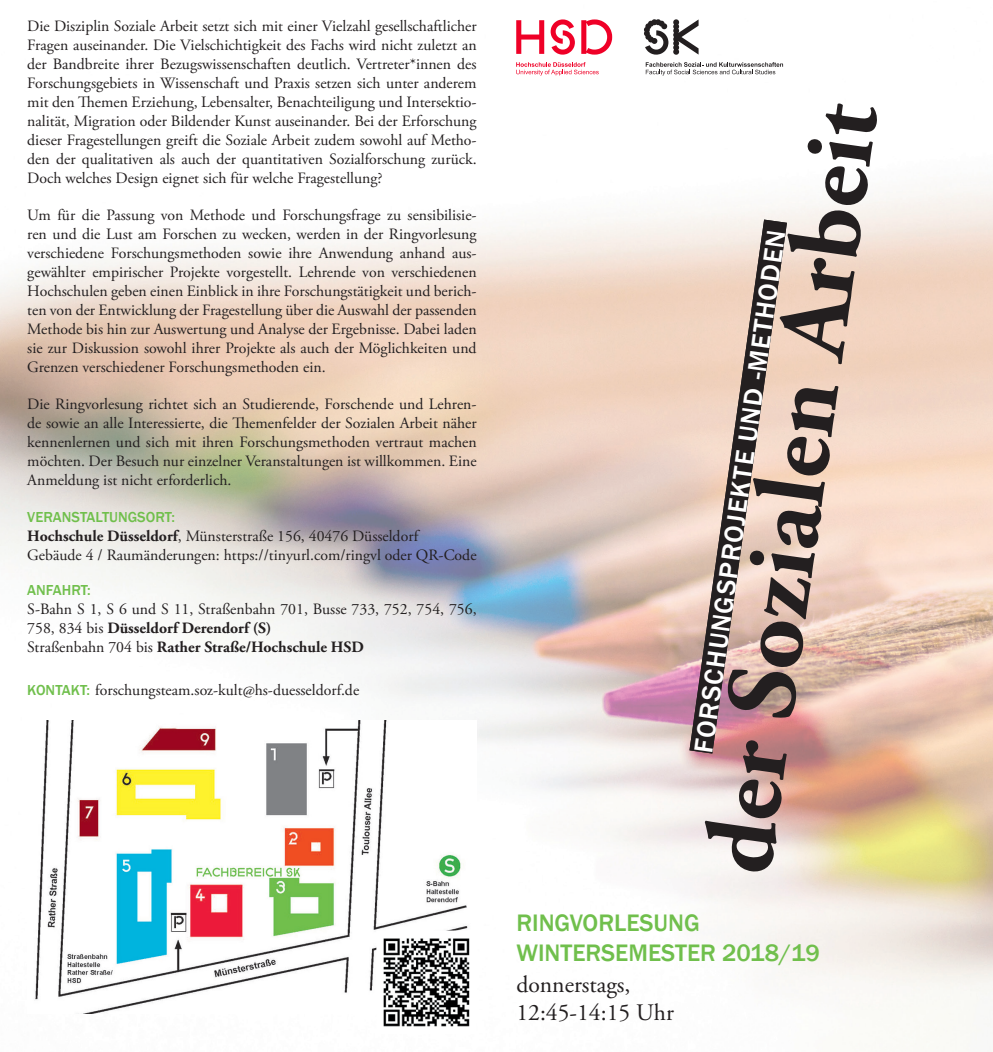
<style>
.page{position:relative;width:993px;height:1052px;background:#fff}
.page>*{position:absolute;margin:0;border:0;box-sizing:border-box;transform-origin:0 0}
.t1{font:700 99.75px "Adobe Garamond Pro";color:#231f20}
.t2{font:500 27.12px "Franklin Gothic";color:#fff}
.t3{font:500 24.5px/29.4px "Franklin Gothic";color:#70bf4c}
.t4{font:23.62px/28.3px "Adobe Garamond Pro";color:#231f20}
.t5{font:15.75px/18.9px "Adobe Garamond Pro";color:#231f20;text-align:justify}
.t6{font:500 14.88px "Franklin Gothic";color:#70bf4c}
.s1{font-weight:700}
.s2{font-family:"Franklin Gothic";font-weight:500;font-size:14.88px;color:#70bf4c}
</style>
<div class="page">
<img style="left:0;top:19px;width:992px;height:1033px">
<svg style="left:516px;top:19px;width:96px;height:36px"></svg>
<svg style="left:643px;top:19px;width:55px;height:36px"></svg>
<svg style="left:516px;top:62px;width:82px;height:14px"></svg>
<svg style="left:645px;top:62px;width:137px;height:14px"></svg>
<svg style="left:689px;top:220px;width:97px;height:533px;background:#b99f96"></svg>
<img style="left:27px;top:720px;width:449px;height:294px">
<img style="left:384px;top:938px;width:84px;height:88px">
<p class="t5" style="left:27px;top:17px;width:450px">Die Disziplin Soziale Arbeit setzt sich mit einer Vielzahl gesellschaftlicher Fragen auseinander. Die Vielschichtigkeit des Fachs wird nicht zuletzt an der Bandbreite ihrer Bezugswissenschaften deutlich. Vertreter*innen des Forschungsgebiets in Wissenschaft und Praxis setzen sich unter anderem mit den Themen Erziehung, Lebensalter, Benachteiligung und Intersektio&shy;nalität, Migration oder Bildender Kunst auseinander. Bei der Erforschung dieser Fragestellungen greift die Soziale Arbeit zudem sowohl auf Metho&shy;den der qualitativen als auch der quantitativen Sozialforschung zurück.<br>Doch welches Design eignet sich für welche Fragestellung?</p>
<p class="t5" style="left:27px;top:206px;width:450px">Um für die Passung von Methode und Forschungsfrage zu sensibilisie&shy;ren und die Lust am Forschen zu wecken, werden in der Ringvorlesung verschiedene Forschungsmethoden sowie ihre Anwendung anhand aus&shy;gewählter empirischer Projekte vorgestellt. Lehrende von verschiedenen Hochschulen geben einen Einblick in ihre Forschungstätigkeit und berich&shy;ten von der Entwicklung der Fragestellung über die Auswahl der passenden Methode bis hin zur Auswertung und Analyse der Ergebnisse. Dabei laden sie zur Diskussion sowohl ihrer Projekte als auch der Möglichkeiten und Grenzen verschiedener Forschungsmethoden ein.</p>
<p class="t5" style="left:27px;top:395px;width:450px">Die Ringvorlesung richtet sich an Studierende, Forschende und Lehren&shy;de sowie an alle Interessierte, die Themenfelder der Sozialen Arbeit näher kennenlernen und sich mit ihren Forschungsmethoden vertraut machen möchten. Der Besuch nur einzelner Veranstaltungen ist willkommen. Eine Anmeldung ist nicht erforderlich.</p>
<p class="t6" style="left:27px;top:507px;width:149px">VERANSTALTUNGSORT:</p>
<p class="t5" style="left:27px;top:527px;width:450px"><span class="s1">Hochschule Düsseldorf</span>, Münsterstraße 156, 40476 Düsseldorf<br>Gebäude 4 / Raumänderungen: https://tinyurl.com/ringvl oder QR-Code</p>
<p class="t6" style="left:27px;top:581px;width:65px">ANFAHRT:</p>
<p class="t5" style="left:27px;top:600px;width:450px;text-align:left">S-Bahn S 1, S 6 und S 11, Straßenbahn 701, Busse 733, 752, 754, 756,<br>758, 834 bis <span class="s1">Düsseldorf Derendorf (S)<br></span>Straßenbahn 704 bis <span class="s1">Rather Straße/Hochschule HSD</span></p>
<p class="t5" style="left:27px;top:681px;width:333px"><span class="s2">KONTAKT:</span> forschungsteam.soz-kult@hs-duesseldorf.de</p>
<h1 class="t1" style="left:680px;top:864px;width:777px;rotate:-82deg">der Sozialen Arbeit</h1>
<h2 class="t2" style="left:686px;top:750px;width:529px;rotate:-82deg">FORSCHUNGSPROJEKTE UND -METHODEN</h2>
<h3 class="t3" style="left:516px;top:908px;width:305px">RINGVORLESUNG<br>WINTERSEMESTER 2018/19</h3>
<h3 class="t4" style="left:516px;top:971px;width:159px">donnerstags,<br>12:45-14:15 Uhr</h3>
</div>
